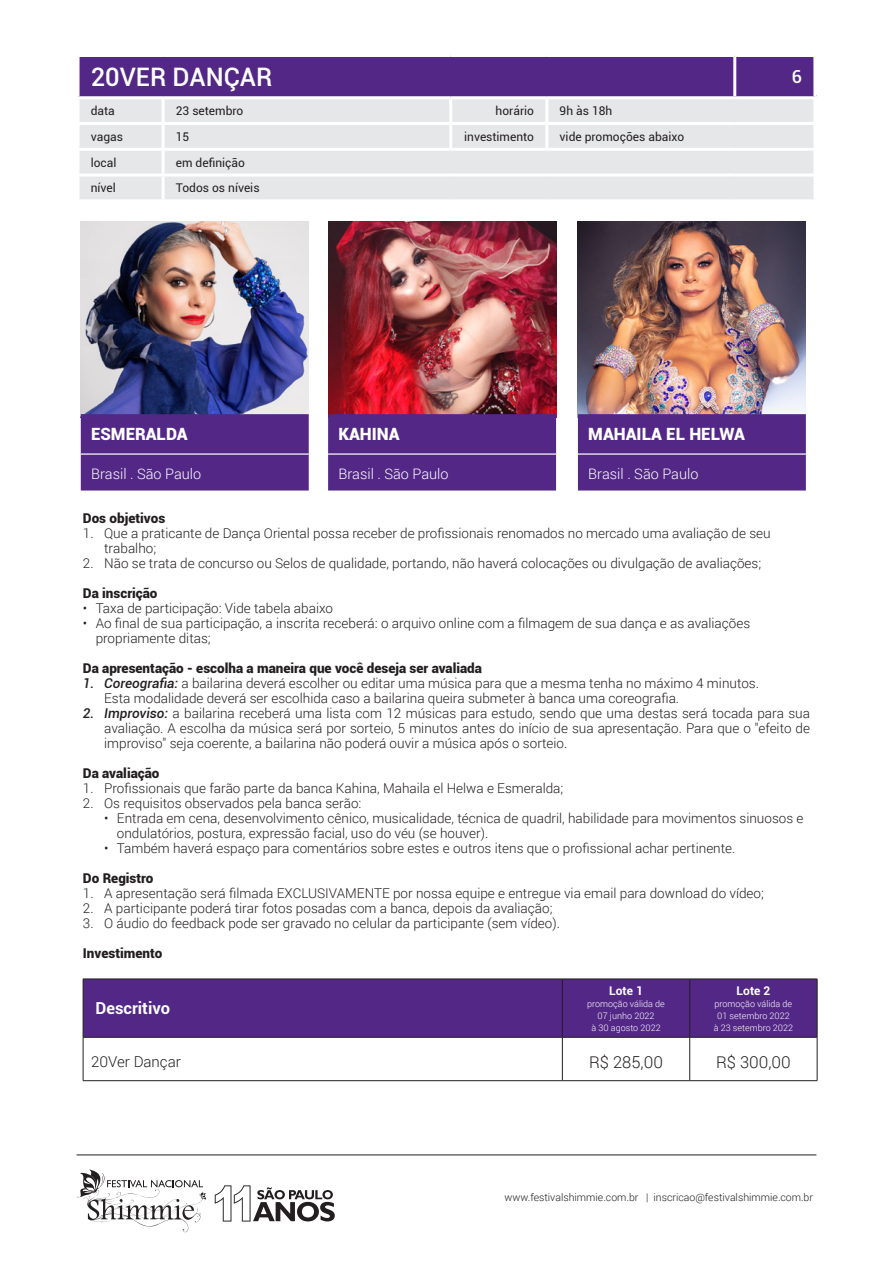
<style>
.page{position:relative;width:893px;height:1263px;background:#fff}
.page>*{position:absolute;margin:0;border:0;box-sizing:border-box;transform-origin:0 0}
.t1{font:500 25.5px "Roboto";color:#fff}
.t2{font:500 18px "Roboto";color:#fff}
.t3{font:900 16.95px "Roboto";color:#fff}
.t4{font:300 16.5px "Roboto";color:#231f20}
.t5{font:700 16.5px "Roboto";color:#fff}
.t6{font:300 15px "Roboto";color:#231f20}
.t7{font:300 14.4px "Roboto";color:#fff}
.t8{font:300 13.5px/15px "Roboto";color:#231f20}
.Parágrafo_da_Lista{font:900 13.5px "Roboto";color:#231f20}
.t9{font:12px "Roboto";color:#231f20}
.t10{font:700 12px "Roboto";color:#fff}
.t11{font:300 10.5px "Roboto";color:#231f20}
.t12{font:300 9px "Roboto";color:#fff}
.s1{color:#231f20}
.s2{font-weight:500;font-style:italic}
</style>
<div class="page">
<hr style="left:77px;top:1154px;width:739px;height:1px;background:#231f20">
<svg style="left:77px;top:1169px;width:130px;height:64px"></svg>
<svg style="left:215px;top:1185px;width:120px;height:36px"></svg>
<div style="left:80px;top:57px;width:733px;height:39px;background:#522786"></div>
<div style="left:80px;top:99px;width:733px;height:100px;background:#e6e7e9"></div>
<hr style="left:77px;top:122px;width:86px;height:3px;background:#fff">
<hr style="left:163px;top:122px;width:288px;height:3px;background:#fff">
<hr style="left:451px;top:122px;width:96px;height:3px;background:#fff">
<hr style="left:547px;top:122px;width:188px;height:3px;background:#fff">
<hr style="left:735px;top:122px;width:81px;height:3px;background:#fff">
<hr style="left:77px;top:148px;width:86px;height:3px;background:#fff">
<hr style="left:163px;top:148px;width:288px;height:3px;background:#fff">
<hr style="left:451px;top:148px;width:96px;height:3px;background:#fff">
<hr style="left:547px;top:148px;width:188px;height:3px;background:#fff">
<hr style="left:735px;top:148px;width:81px;height:3px;background:#fff">
<hr style="left:77px;top:174px;width:86px;height:3px;background:#fff">
<hr style="left:163px;top:174px;width:288px;height:3px;background:#fff">
<hr style="left:451px;top:174px;width:96px;height:3px;background:#fff">
<hr style="left:547px;top:174px;width:188px;height:3px;background:#fff">
<hr style="left:735px;top:174px;width:81px;height:3px;background:#fff">
<hr style="left:733px;top:57px;width:3px;height:39px;background:#fff">
<hr style="left:162px;top:99px;width:3px;height:23px;background:#fff">
<hr style="left:449px;top:99px;width:3px;height:23px;background:#fff">
<hr style="left:545px;top:99px;width:3px;height:23px;background:#fff">
<hr style="left:162px;top:125px;width:3px;height:23px;background:#fff">
<hr style="left:449px;top:125px;width:3px;height:23px;background:#fff">
<hr style="left:545px;top:125px;width:3px;height:23px;background:#fff">
<hr style="left:162px;top:151px;width:3px;height:23px;background:#fff">
<hr style="left:162px;top:177px;width:3px;height:22px;background:#fff">
<div style="left:84px;top:980px;width:733px;height:57px;background:#522786"></div>
<hr style="left:83px;top:979px;width:479px;height:1px;background:#231f20">
<hr style="left:83px;top:979px;width:1px;height:58px;background:#231f20">
<hr style="left:562px;top:979px;width:128px;height:1px;background:#231f20">
<hr style="left:562px;top:979px;width:1px;height:58px;background:#231f20">
<hr style="left:690px;top:979px;width:127px;height:1px;background:#231f20">
<hr style="left:689px;top:979px;width:1px;height:58px;background:#231f20">
<hr style="left:817px;top:979px;width:1px;height:58px;background:#231f20">
<hr style="left:83px;top:1037px;width:479px;height:1px;background:#231f20">
<hr style="left:83px;top:1037px;width:1px;height:43px;background:#231f20">
<hr style="left:562px;top:1037px;width:128px;height:1px;background:#231f20">
<hr style="left:562px;top:1037px;width:1px;height:43px;background:#231f20">
<hr style="left:690px;top:1037px;width:127px;height:1px;background:#231f20">
<hr style="left:689px;top:1037px;width:1px;height:43px;background:#231f20">
<hr style="left:817px;top:1037px;width:1px;height:43px;background:#231f20">
<hr style="left:83px;top:1080px;width:479px;height:1px;background:#231f20">
<hr style="left:562px;top:1080px;width:128px;height:1px;background:#231f20">
<hr style="left:690px;top:1080px;width:127px;height:1px;background:#231f20">
<img style="left:81px;top:222px;width:228px;height:192px">
<img style="left:328px;top:222px;width:228px;height:192px">
<img style="left:578px;top:222px;width:228px;height:192px">
<div style="left:328px;top:414px;width:228px;height:76px;background:#522786"></div>
<hr style="left:328px;top:453px;width:228px;height:2px;background:#fff">
<div style="left:81px;top:414px;width:228px;height:76px;background:#522786"></div>
<hr style="left:81px;top:453px;width:228px;height:2px;background:#fff">
<div style="left:578px;top:414px;width:228px;height:76px;background:#522786"></div>
<hr style="left:578px;top:453px;width:228px;height:2px;background:#fff">
<p class="t1" style="left:91px;top:59px;width:183px">20VER DANÇAR</p>
<p class="t2" style="left:792px;top:64px;width:22px">6<span class="s1">6</span></p>
<p class="t9" style="left:91px;top:102px;width:26px">data</p>
<p class="t9" style="left:176px;top:102px;width:69px">23 setembro</p>
<p class="t9" style="left:496px;top:102px;width:40px">horário</p>
<p class="t9" style="left:560px;top:102px;width:54px">9h às 18h</p>
<p class="t9" style="left:91px;top:128px;width:34px">vagas</p>
<p class="t9" style="left:176px;top:128px;width:15px">15</p>
<p class="t9" style="left:464px;top:128px;width:71px">investimento</p>
<p class="t9" style="left:560px;top:128px;width:126px">vide promoções abaixo</p>
<p class="t9" style="left:91px;top:154px;width:27px">local</p>
<p class="t9" style="left:176px;top:154px;width:71px">em definição</p>
<p class="t9" style="left:91px;top:180px;width:27px">nível</p>
<p class="t9" style="left:176px;top:180px;width:85px">Todos os níveis</p>
<p class="t3" style="left:91px;top:422px;width:98px">ESMERALDA</p>
<p class="t7" style="left:91px;top:464px;width:112px">Brasil . São Paulo</p>
<p class="t3" style="left:338px;top:422px;width:63px">KAHINA</p>
<p class="t7" style="left:338px;top:464px;width:112px">Brasil . São Paulo</p>
<p class="t3" style="left:588px;top:422px;width:158px">MAHAILA EL HELWA</p>
<p class="t7" style="left:588px;top:464px;width:112px">Brasil . São Paulo</p>
<p class="Parágrafo_da_Lista" style="left:83px;top:508px;width:84px">Dos objetivos</p>
<p class="t8" style="left:104px;top:525px;width:668px;text-indent:-21px">1. Que a praticante de Dança Oriental possa receber de profissionais renomados no mercado uma avaliação de seu trabalho;</p>
<p class="t8" style="left:83px;top:555px;width:680px">2. Não se trata de concurso ou Selos de qualidade, portando, não haverá colocações ou divulgação de avaliações;</p>
<p class="Parágrafo_da_Lista" style="left:83px;top:583px;width:76px">Da inscrição</p>
<p class="t8" style="left:83px;top:600px;width:252px">• Taxa de participação: Vide tabela abaixo</p>
<p class="t8" style="left:96px;top:615px;width:656px;text-indent:-13px">• Ao final de sua participação, a inscrita receberá: o arquivo online com a filmagem de sua dança e as avaliações propriamente ditas;</p>
<p class="Parágrafo_da_Lista" style="left:83px;top:658px;width:401px">Da apresentação - escolha a maneira que você deseja ser avaliada</p>
<p class="t8" style="left:104px;top:675px;width:656px;text-indent:-21px"><span class="s2">1. Coreografia:</span> a bailarina deverá escolher ou editar uma música para que a mesma tenha no máximo 4 minutos.<br>Esta modalidade deverá ser escolhida caso a bailarina queira submeter à banca uma coreografia.</p>
<p class="t8" style="left:104px;top:705px;width:707px;text-align:justify;text-indent:-21px"><span class="s2">2. Improviso:</span> a bailarina receberá uma lista com 12 músicas para estudo, sendo que uma destas será tocada para sua avaliação. A escolha da música será por sorteio, 5 minutos antes do início de sua apresentação. Para que o "efeito de improviso" seja coerente, a bailarina não poderá ouvir a música após o sorteio.</p>
<p class="Parágrafo_da_Lista" style="left:83px;top:763px;width:78px">Da avaliação</p>
<p class="t8" style="left:83px;top:780px;width:482px">1. Profissionais que farão parte da banca Kahina, Mahaila el Helwa e Esmeralda;</p>
<p class="t8" style="left:83px;top:795px;width:280px">2. Os requisitos observados pela banca serão:</p>
<p class="t8" style="left:117px;top:810px;width:688px;text-indent:-13px">• Entrada em cena, desenvolvimento cênico, musicalidade, técnica de quadril, habilidade para movimentos sinuosos e ondulatórios, postura, expressão facial, uso do véu (se houver).</p>
<p class="t8" style="left:104px;top:840px;width:633px">• Também haverá espaço para comentários sobre estes e outros itens que o profissional achar pertinente.</p>
<p class="Parágrafo_da_Lista" style="left:83px;top:868px;width:72px">Do Registro</p>
<p class="t8" style="left:83px;top:885px;width:683px">1. A apresentação será filmada EXCLUSIVAMENTE por nossa equipe e entregue via email para download do vídeo;</p>
<p class="t8" style="left:83px;top:900px;width:471px">2. A participante poderá tirar fotos posadas com a banca, depois da avaliação;</p>
<p class="t8" style="left:83px;top:915px;width:479px">3. O áudio do feedback pode ser gravado no celular da participante (sem vídeo).</p>
<p class="Parágrafo_da_Lista" style="left:83px;top:943px;width:81px">Investimento</p>
<p class="t5" style="left:95px;top:997px;width:76px">Descritivo</p>
<p class="t10" style="left:609px;top:982px;width:35px">Lote 1</p>
<p class="t12" style="left:587px;top:997px;width:79px">promoção válida de</p>
<p class="t12" style="left:598px;top:1009px;width:58px">07 junho 2022</p>
<p class="t12" style="left:591px;top:1021px;width:71px">à 30 agosto 2022</p>
<p class="t10" style="left:736px;top:982px;width:35px">Lote 2</p>
<p class="t12" style="left:715px;top:997px;width:79px">promoção válida de</p>
<p class="t12" style="left:717px;top:1009px;width:74px">01 setembro 2022</p>
<p class="t12" style="left:714px;top:1021px;width:81px">à 23 setembro 2022</p>
<p class="t6" style="left:91px;top:1051px;width:91px">20Ver Dançar</p>
<p class="t4" style="left:589px;top:1050px;width:75px">R$ 285,00</p>
<p class="t4" style="left:716px;top:1050px;width:76px">R$ 300,00</p>
<p class="t11" style="left:505px;top:1190px;width:310px">www.festivalshimmie.com.br | inscricao@festivalshimmie.com.br</p>
</div>
